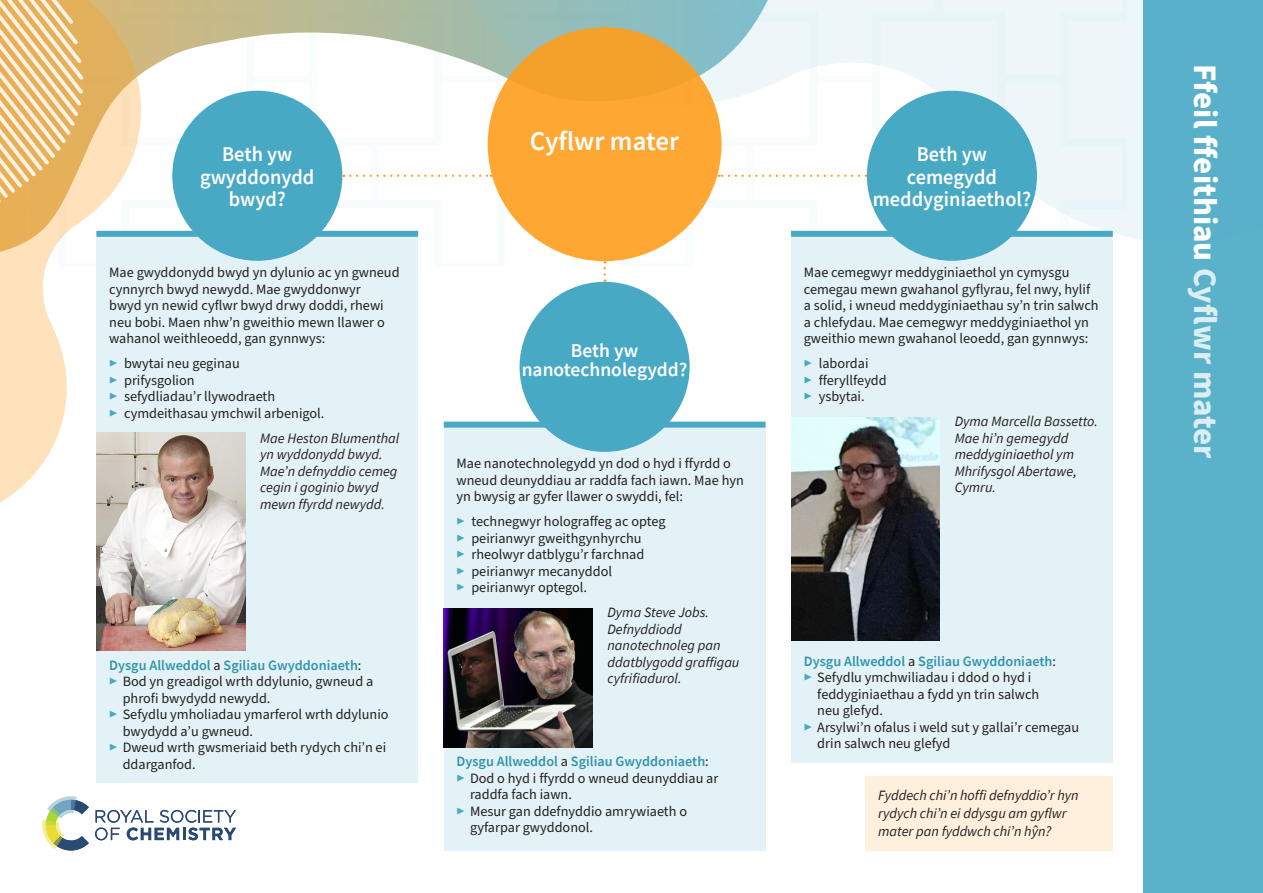
<style>
.page{position:relative;width:1263px;height:893px;background:#fff}
.page>*{position:absolute;margin:0;border:0;box-sizing:border-box;transform-origin:0 0}
.Science_topic{font:700 33px "Source Sans Pro";color:#fff}
.t1{font:600 27px "Source Sans Pro";color:#fff}
.Subheadings{font:600 21px/22.5px "Source Sans Pro";color:#fff;text-align:center}
.Subheadings-2{font:600 19.5px/19.5px "Source Sans Pro";color:#fff;text-align:center}
.P1{font:14.25px/16.5px "Source Sans Pro";color:#231f20}
.P1-2{font:italic 14.25px/16.5px "Source Sans Pro";color:#231f20}
.P1-3{font:600 14.25px "Source Sans Pro";color:#3294ac}
.s1{color:#48a9c5}
.s2{font-weight:400;color:#231f20}
.s3{color:#daeef4}
</style>
<div class="page">
<svg style="left:157px;top:0;width:229px;height:231px"></svg>
<svg style="left:386px;top:0;width:758px;height:272px"></svg>
<svg style="left:0;top:0;width:157px;height:503px"></svg>
<svg style="left:0;top:0;width:87px;height:368px"></svg>
<div style="left:1144px;top:0;width:119px;height:893px;background:#5ab1ca"></div>
<div style="left:444px;top:422px;width:321px;height:428px;background:#e3f2f6"></div>
<div style="left:444px;top:422px;width:321px;height:6px;background:#48a9c5"></div>
<div style="left:791px;top:231px;width:322px;height:531px;background:#e3f2f6"></div>
<div style="left:791px;top:231px;width:322px;height:6px;background:#48a9c5"></div>
<svg style="left:719px;top:175px;width:140px;height:2px"></svg>
<svg style="left:350px;top:175px;width:142px;height:2px"></svg>
<svg style="left:95px;top:810px;width:141px;height:30px"></svg>
<svg style="left:42px;top:796px;width:47px;height:54px"></svg>
<div style="left:488px;top:27px;width:233px;height:234px;background:#ffa732;border-radius:50%"></div>
<div style="left:867px;top:91px;width:170px;height:170px;background:#48a9c5;border-radius:50%"></div>
<div style="left:520px;top:282px;width:170px;height:170px;background:#48a9c5;border-radius:50%"></div>
<div style="left:96px;top:231px;width:322px;height:551px;background:#e3f2f6"></div>
<div style="left:96px;top:231px;width:322px;height:6px;background:#48a9c5"></div>
<div style="left:172px;top:91px;width:170px;height:170px;background:#48a9c5;border-radius:50%"></div>
<div style="left:865px;top:776px;width:248px;height:74px;background:#fff0dd"></div>
<img style="left:96px;top:432px;width:149px;height:219px">
<img style="left:444px;top:609px;width:148px;height:139px">
<svg style="left:603px;top:261px;width:3px;height:21px"></svg>
<img style="left:791px;top:417px;width:149px;height:223px">
<p class="Subheadings" style="left:200px;top:143px;width:116px">Beth yw gwyddonydd bwyd?</p>
<p class="P1" style="left:109px;top:265px;width:292px">Mae gwyddonydd bwyd yn dylunio ac yn gwneud cynnyrch bwyd newydd. Mae gwyddonwyr<br>bwyd yn newid cyflwr bwyd drwy doddi, rhewi neu bobi. Maen nhw’n gweithio mewn llawer o wahanol weithleoedd, gan gynnwys:</p>
<p class="P1" style="left:109px;top:356px;width:132px"><span class="s1">▶</span> bwytai neu geginau</p>
<p class="P1" style="left:109px;top:372px;width:87px"><span class="s1">▶</span> prifysgolion</p>
<p class="P1" style="left:109px;top:389px;width:168px"><span class="s1">▶</span> sefydliadau’r llywodraeth</p>
<p class="P1" style="left:109px;top:405px;width:217px"><span class="s1">▶</span> cymdeithasau ymchwil arbenigol.</p>
<p class="P1-2" style="left:260px;top:430px;width:141px">Mae Heston Blumenthal yn wyddonydd bwyd.<br>Mae’n defnyddio cemeg cegin i goginio bwyd mewn ffyrdd newydd.</p>
<p class="P1-3" style="left:109px;top:656px;width:254px">Dysgu Allweddol <span class="s2">a</span> Sgiliau Gwyddoniaeth<span class="s2">:</span></p>
<p class="P1" style="left:123px;top:674px;width:252px;text-indent:-14px"><span class="s1">▶</span> Bod yn greadigol wrth ddylunio, gwneud a phrofi bwydydd newydd.</p>
<p class="P1" style="left:123px;top:707px;width:267px;text-indent:-14px"><span class="s1">▶</span> Sefydlu ymholiadau ymarferol wrth ddylunio bwydydd a’u gwneud.</p>
<p class="P1" style="left:123px;top:740px;width:265px;text-indent:-14px"><span class="s1">▶</span> Dweud wrth gwsmeriaid beth rydych chi’n ei ddarganfod.</p>
<p class="t1" style="left:530px;top:123px;width:151px">Cyflwr mater</p>
<p class="Subheadings-2" style="left:522px;top:340px;width:167px">Beth yw nanotechnolegydd?</p>
<p class="P1" style="left:456px;top:456px;width:289px">Mae nanotechnolegydd yn dod o hyd i ffyrdd o wneud deunyddiau ar raddfa fach iawn. Mae hyn yn bwysig ar gyfer llawer o swyddi, fel:</p>
<p class="P1" style="left:456px;top:514px;width:211px"><span class="s1">▶</span> technegwyr holograffeg ac opteg</p>
<p class="P1" style="left:456px;top:530px;width:187px"><span class="s1">▶</span> peirianwyr gweithgynhyrchu</p>
<p class="P1" style="left:456px;top:547px;width:189px"><span class="s1">▶</span> rheolwyr datblygu’r farchnad</p>
<p class="P1" style="left:456px;top:563px;width:157px"><span class="s1">▶</span> peirianwyr mecanyddol</p>
<p class="P1" style="left:456px;top:580px;width:132px"><span class="s1">▶</span> peirianwyr optegol.</p>
<p class="P1-2" style="left:607px;top:604px;width:103px">Dyma Steve Jobs.</p>
<p class="P1-2" style="left:607px;top:621px;width:134px">Defnyddiodd nanotechnoleg pan ddatblygodd graffigau cyfrifiadurol.</p>
<p class="P1-3" style="left:456px;top:752px;width:254px">Dysgu Allweddol <span class="s2">a</span> Sgiliau Gwyddoniaeth<span class="s2">:</span></p>
<p class="P1" style="left:470px;top:770px;width:250px;text-indent:-14px"><span class="s1">▶</span> Dod o hyd i ffyrdd o wneud deunyddiau ar raddfa fach iawn.</p>
<p class="P1" style="left:470px;top:803px;width:219px;text-indent:-14px"><span class="s1">▶</span> Mesur gan ddefnyddio amrywiaeth o gyfarpar gwyddonol.</p>
<p class="Subheadings" style="left:873px;top:143px;width:160px">Beth yw cemegydd meddyginiaethol?</p>
<p class="P1" style="left:804px;top:265px;width:296px">Mae cemegwyr meddyginiaethol yn cymysgu cemegau mewn gwahanol gyflyrau, fel nwy, hylif a solid, i wneud meddyginiaethau sy’n trin salwch a chlefydau. Mae cemegwyr meddyginiaethol yn gweithio mewn gwahanol leoedd, gan gynnwys:</p>
<p class="P1" style="left:804px;top:356px;width:66px"><span class="s1">▶</span> labordai</p>
<p class="P1" style="left:804px;top:372px;width:84px"><span class="s1">▶</span> fferyllfeydd</p>
<p class="P1" style="left:804px;top:389px;width:62px"><span class="s1">▶</span> ysbytai.</p>
<p class="P1-2" style="left:955px;top:413px;width:145px">Dyma Marcella Bassetto.<br>Mae hi’n gemegydd meddyginiaethol ym<br>Mhrifysgol Abertawe,<br>Cymru.</p>
<p class="P1-3" style="left:804px;top:652px;width:254px">Dysgu Allweddol <span class="s2">a</span> Sgiliau Gwyddoniaeth<span class="s2">:</span></p>
<p class="P1" style="left:817px;top:670px;width:224px;text-indent:-14px"><span class="s1">▶</span> Sefydlu ymchwiliadau i ddod o hyd i feddyginiaethau a fydd yn trin salwch neu glefyd.</p>
<p class="P1" style="left:817px;top:719px;width:263px;text-indent:-14px"><span class="s1">▶</span> Arsylwi’n ofalus i weld sut y gallai’r cemegau drin salwch neu glefyd</p>
<p class="P1-2" style="left:878px;top:786px;width:202px;line-height:18px">Fyddech chi’n hoffi defnyddio’r hyn rydych chi’n ei ddysgu am gyflwr mater pan fyddwch chi’n hŷn?</p>
<p class="Science_topic" style="left:1227px;top:64px;width:396px;rotate:90deg">Ffeil ffeithiau <span class="s3">Cyflwr mater</span></p>
</div>
